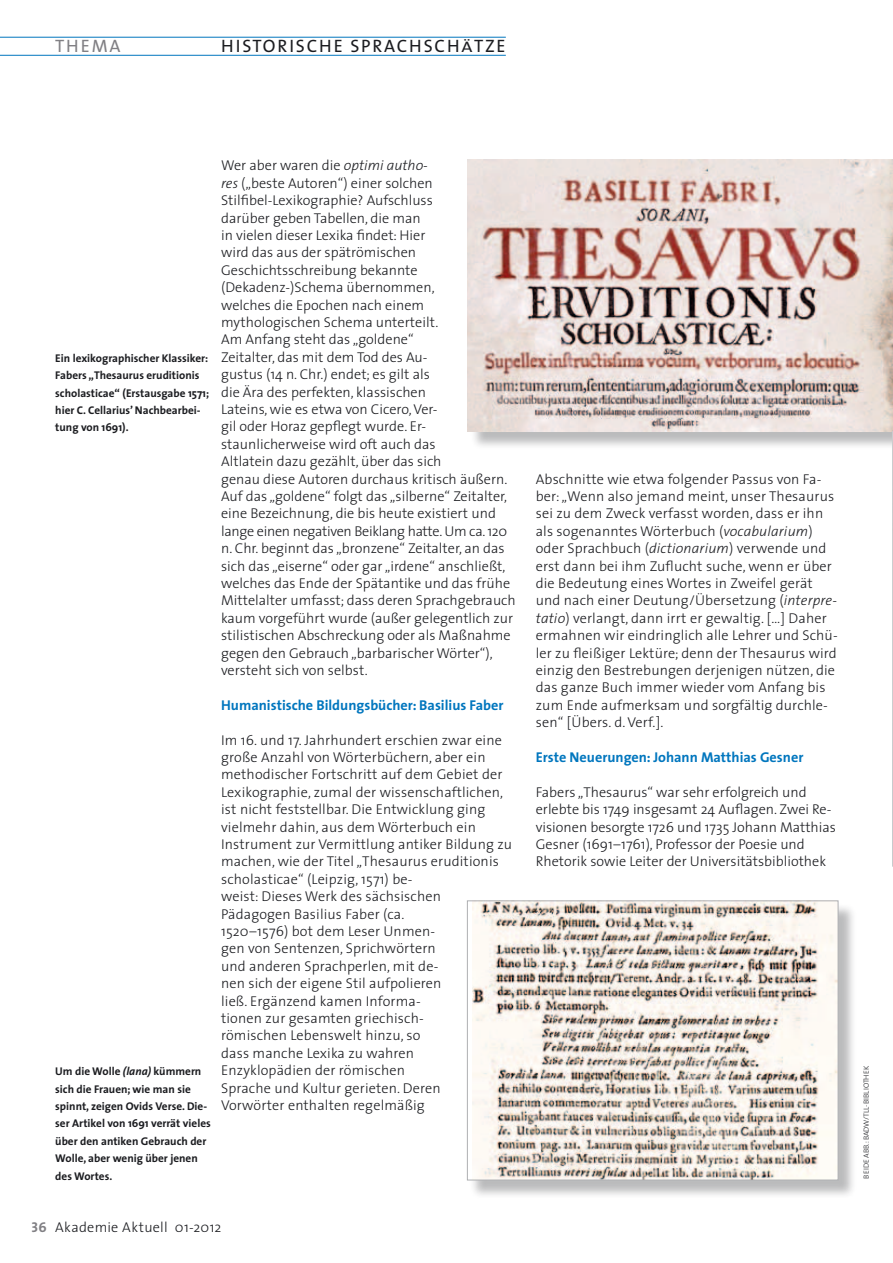
<style>
.page{position:relative;width:893px;height:1263px;background:#fff}
.page>*{position:absolute;margin:0;border:0;box-sizing:border-box;transform-origin:0 0}
.t1{font:18px "The Sans";letter-spacing:.1em;color:#1b1c20}
.t2{font:18px "The Sans";letter-spacing:.1em;color:#818084}
.t3{font:300 14.25px/17.4px "The Sans";color:#1b1c20}
.t4{font:700 14.25px "The Sans";color:#0076be}
.t5{font:300 14.25px "The Sans";letter-spacing:.02em;color:#1b1c20}
.t6{font:700 11.25px/17.4px "The Sans";color:#1b1c20}
.t7{font:7.5px "The Sans Light Caps";color:#1b1c20}
.s1{font-size:15.3px}
.s2{font-style:italic}
.s3{font-family:"The Sans Bold Caps";font-weight:400;color:#818084}
</style>
<div class="page">
<hr style="left:0;top:55px;width:506px;height:1px;background:#0076be">
<hr style="left:0;top:37px;width:506px;height:1px;background:#0076be">
<div style="left:470px;top:162px;width:423px;height:288px;background:#1b1c20;opacity:.3"></div>
<img style="left:468px;top:159px;width:425px;height:272px">
<div style="left:469px;top:903px;width:388px;height:296px;background:#1b1c20;opacity:.3"></div>
<svg style="left:467px;top:900px;width:372px;height:281px"></svg>
<svg style="left:892px;top:431px;width:1px;height:435px"></svg>
<p class="t2" style="left:55px;top:31px;width:67px">THEMA</p>
<p class="t1" style="left:221px;top:31px;width:286px">H ISTORISCHE SPRACHSCH<span class="s1">Ä</span>TZE</p>
<p class="t6" style="left:55px;top:349px;width:155px">Ein lexikographischer Klassiker:<br>Fabers „Thesaurus eruditionis scholasticae“ (Erstausgabe 1571; hier C. Cellarius’ Nachbearbei&shy;tung von 1691).</p>
<p class="t6" style="left:55px;top:1062px;width:157px">Um die Wolle <span class="s2">(lana)</span> kümmern sich die Frauen; wie man sie spinnt, zeigen Ovids Verse. Die&shy;ser Artikel von 1691 verrät vieles über den antiken Gebrauch der<br>Wolle, aber wenig über jenen des Wortes.</p>
<p class="t3" style="left:221px;top:156px;width:296px">Wer aber waren die <span class="s2">optimi autho-<br>res</span> („beste Autoren“) einer solchen Stilfibel-Lexikographie? Aufschluss<br>darüber geben Tabellen, die man<br>in vielen dieser Lexika findet: Hier<br>wird das aus der spätrömischen Geschichtsschreibung bekannte (Dekadenz-)Schema übernommen,<br>welches die Epochen nach einem mythologischen Schema unterteilt.<br>Am Anfang steht das „goldene“<br>Zeitalter, das mit dem Tod des Au-<br>gustus (14 n. Chr.) endet; es gilt als<br>die Ära des perfekten, klassischen<br>Lateins, wie es etwa von Cicero, Ver-<br>gil oder Horaz gepflegt wurde. Er&shy;staunlicherweise wird oft auch das<br>Altlatein dazu gezählt, über das sich<br>genau diese Autoren durchaus kritisch äußern.<br>Auf das „goldene“ folgt das „silberne“ Zeitalter, eine Bezeichnung, die bis heute existiert und lange einen negativen Beiklang hatte. Um ca. 120 n. Chr. beginnt das „bronzene“ Zeitalter, an das sich das „eiserne“ oder gar „irdene“ anschließt, welches das Ende der Spätantike und das frühe Mittelalter umfasst; dass deren Sprachgebrauch kaum vorgeführt wurde (außer gelegentlich zur stilistischen Abschreckung oder als Maßnahme gegen den Gebrauch „barbarischer Wörter“), versteht sich von selbst.</p>
<p class="t4" style="left:221px;top:693px;width:284px">Humanistische Bildungsbücher: Basilius Faber</p>
<p class="t3" style="left:221px;top:731px;width:292px">Im 16. und 17. Jahrhundert erschien zwar eine große Anzahl von Wörterbüchern, aber ein methodischer Fortschritt auf dem Gebiet der Lexikographie, zumal der wissenschaftlichen, ist nicht feststellbar. Die Entwicklung ging vielmehr dahin, aus dem Wörterbuch ein Instrument zur Vermittlung antiker Bildung zu machen, wie der Titel „Thesaurus eruditionis scholasticae“ (Leipzig, 1571) be-<br>weist: Dieses Werk des sächsischen Pädagogen Basilius Faber (ca.<br>1520–1576) bot dem Leser Unmen-<br>gen von Sentenzen, Sprichwörtern<br>und anderen Sprachperlen, mit de-<br>nen sich der eigene Stil aufpolieren<br>ließ. Ergänzend kamen Informa-<br>tionen zur gesamten griechisch-<br>römischen Lebenswelt hinzu, so<br>dass manche Lexika zu wahren<br>Enzyklopädien der römischen<br>Sprache und Kultur gerieten. Deren<br>Vorwörter enthalten regelmäßig</p>
<p class="t5" style="left:32px;top:1215px;width:191px"><span class="s3">36</span> Akademie Aktuell 01-2012</p>
<p class="t3" style="left:536px;top:469px;width:303px">Abschnitte wie etwa folgender Passus von Fa&shy;ber: „Wenn also jemand meint, unser Thesaurus sei zu dem Zweck verfasst worden, dass er ihn als sogenanntes Wörterbuch (<span class="s2">vocabularium</span>) oder Sprachbuch (<span class="s2">dictionarium</span>) verwende und erst dann bei ihm Zuflucht suche, wenn er über die Bedeutung eines Wortes in Zweifel gerät und nach einer Deutung/Übersetzung (<span class="s2">interpre&shy;tatio</span>) verlangt, dann irrt er gewaltig. […] Daher ermahnen wir eindringlich alle Lehrer und Schü&shy;ler zu fleißiger Lektüre; denn der Thesaurus wird einzig den Bestrebungen derjenigen nützen, die das ganze Buch immer wieder vom Anfang bis zum Ende aufmerksam und sorgfältig durchle&shy;sen“ [Übers. d. Verf.].</p>
<p class="t4" style="left:536px;top:745px;width:269px">Erste Neuerungen: Johann Matthias Gesner</p>
<p class="t3" style="left:536px;top:783px;width:302px">Fabers „Thesaurus“ war sehr erfolgreich und erlebte bis 1749 insgesamt 24 Auflagen. Zwei Re&shy;visionen besorgte 1726 und 1735 Johann Matthias Gesner (1691–1761), Professor der Poesie und Rhetorik sowie Leiter der Universitätsbibliothek</p>
<p class="t7" style="left:860px;top:1178px;width:114px;rotate:-90deg">beide Abb.: BADW/Tll-B ibliothek</p>
</div>
